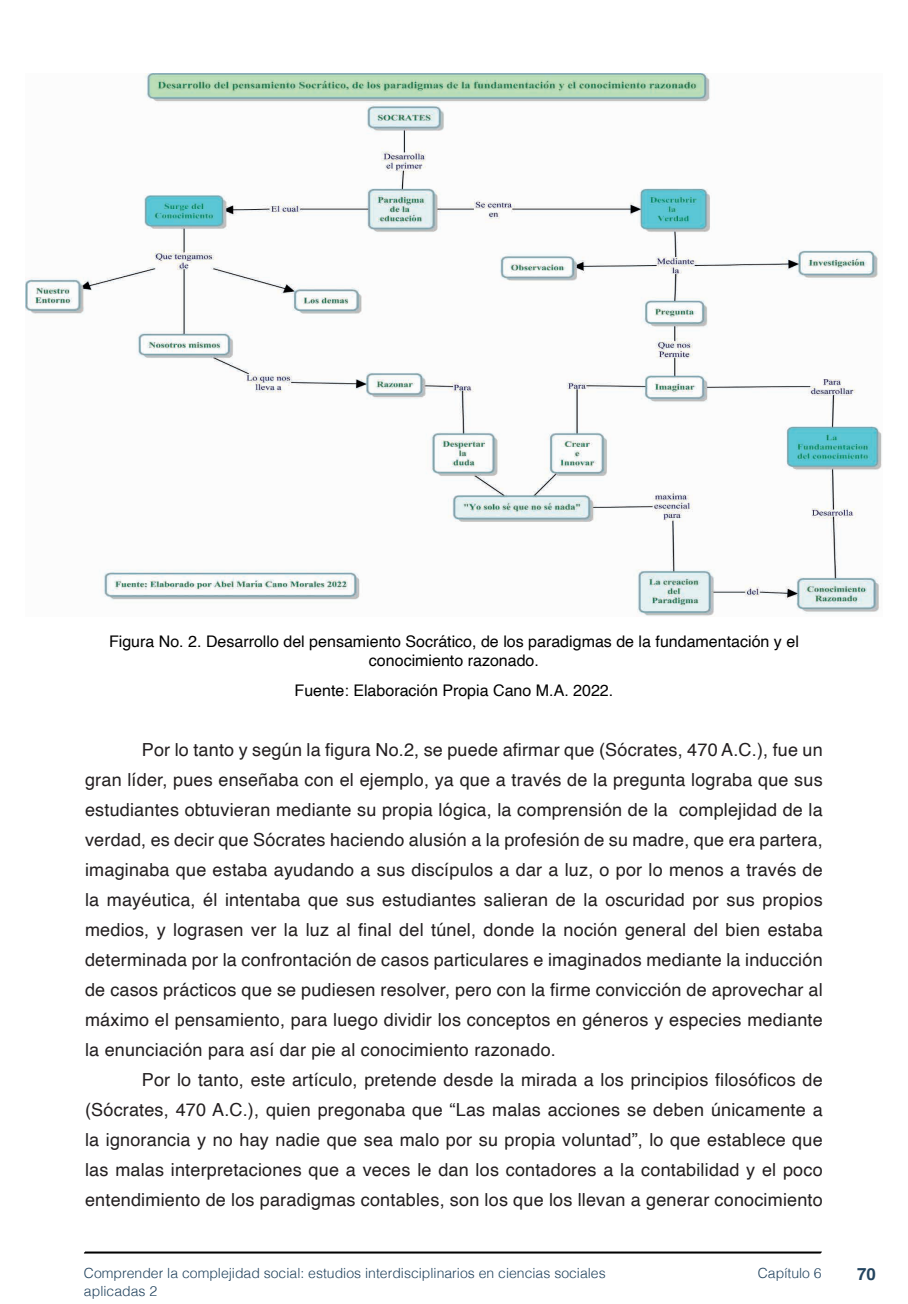
<style>
.page{position:relative;width:908px;height:1304px;background:#fff}
.page>*{position:absolute;margin:0;border:0;box-sizing:border-box;transform-origin:0 0}
.t1{font:18px/30px "Helvetica";letter-spacing:.01em;color:#231f20;text-align:justify}
.t2{font:700 16.8px "Helvetica";color:#23445f}
.t3{font:16px/19.2px "Helvetica";color:#000;text-align:center}
.t4{font:300 14px/18px "Helvetica";color:#23445f}
</style>
<div class="page">
<svg style="left:84px;top:1251px;width:737px;height:3px;background:#515151"></svg>
<img style="left:25px;top:74px;width:857px;height:542px">
<p class="t3" style="left:109px;top:632px;width:691px">Figura No. 2. Desarrollo del pensamiento Socrático, de los paradigmas de la fundamentación y el conocimiento razonado.</p>
<p class="t3" style="left:294px;top:682px;width:320px">Fuente: Elaboración Propia Cano M.A. 2022.</p>
<p class="t1" style="left:85px;top:735px;width:738px;text-indent:57px">Por lo tanto y según la figura No.2, se puede afirmar que (Sócrates, 470 A.C.), fue un gran líder, pues enseñaba con el ejemplo, ya que a través de la pregunta lograba que sus estudiantes obtuvieran mediante su propia lógica, la comprensión de la complejidad de la verdad, es decir que Sócrates haciendo alusión a la profesión de su madre, que era partera, imaginaba que estaba ayudando a sus discípulos a dar a luz, o por lo menos a través de la mayéutica, él intentaba que sus estudiantes salieran de la oscuridad por sus propios medios, y lograsen ver la luz al final del túnel, donde la noción general del bien estaba determinada por la confrontación de casos particulares e imaginados mediante la inducción de casos prácticos que se pudiesen resolver, pero con la firme convicción de aprovechar al máximo el pensamiento, para luego dividir los conceptos en géneros y especies mediante la enunciación para así dar pie al conocimiento razonado.</p>
<p class="t1" style="left:85px;top:1066px;width:738px;text-indent:57px">Por lo tanto, este artículo, pretende desde la mirada a los principios filosóficos de (Sócrates, 470 A.C.), quien pregonaba que “Las malas acciones se deben únicamente a la ignorancia y no hay nadie que sea malo por su propia voluntad”, lo que establece que las malas interpretaciones que a veces le dan los contadores a la contabilidad y el poco entendimiento de los paradigmas contables, son los que los llevan a generar conocimiento</p>
<p class="t4" style="left:84px;top:1263px;width:523px">Comprender la complejidad social: estudios interdisciplinarios en ciencias sociales aplicadas 2</p>
<p class="t4" style="left:757px;top:1263px;width:65px">Capítulo 6</p>
<p class="t2" style="left:856px;top:1264px;width:20px">70</p>
</div>
